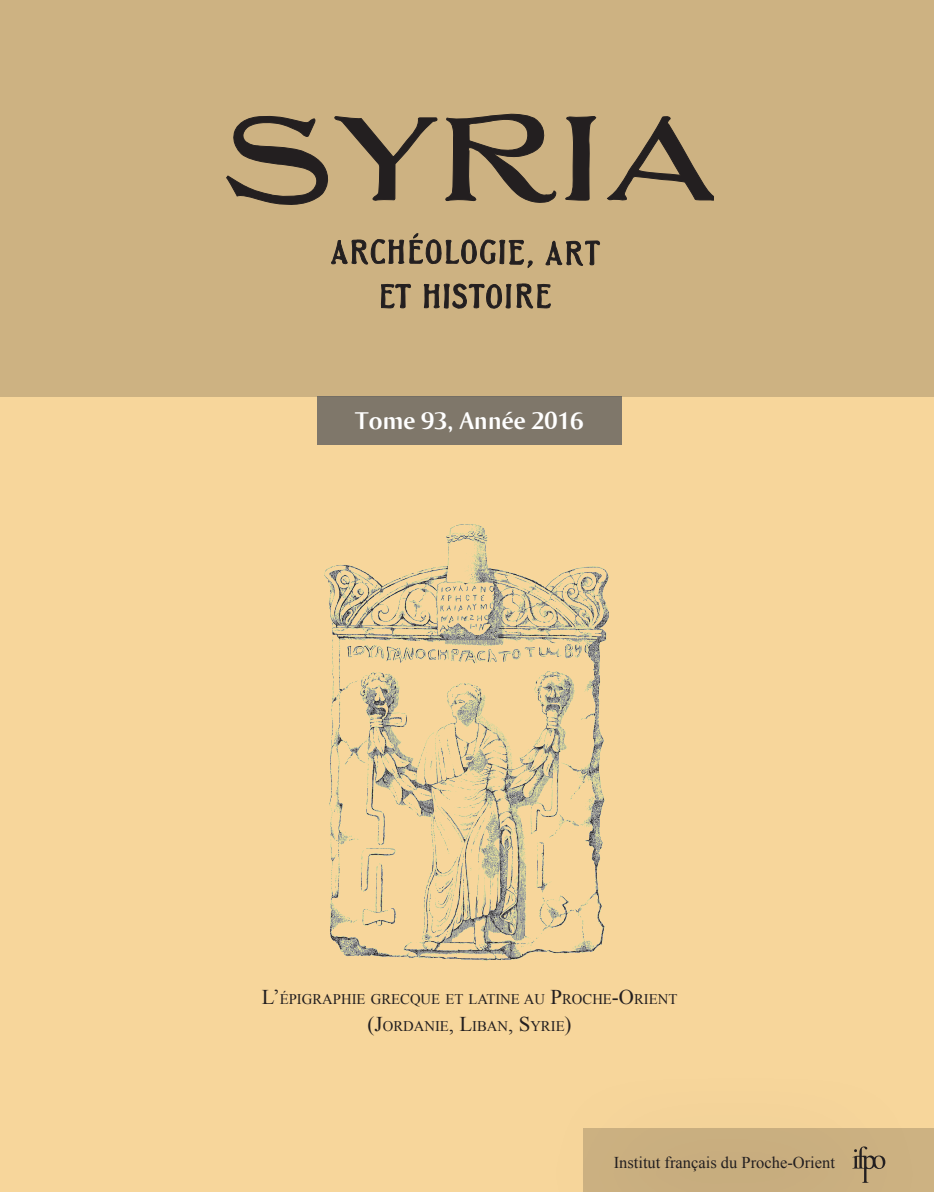
<style>
.page{position:relative;width:934px;height:1192px;background:#fff}
.page>*{position:absolute;margin:0;border:0;box-sizing:border-box;transform-origin:0 0}
.t1{font:700 25.5px "Ogirema";color:#fff}
.t2{font:16.5px "Times New Roman";color:#231f20}
.RŽsumŽ_fran_ais{font:14.7px "Times New Roman";color:#231f20}
.s1{font-size:21px}
</style>
<div class="page">
<div style="left:0;top:0;width:934px;height:1191px;background:#f7d69b"></div>
<div style="left:0;top:0;width:934px;height:396px;background:#cdb282"></div>
<svg style="left:226px;top:116px;width:212px;height:89px"></svg>
<svg style="left:445px;top:114px;width:112px;height:89px"></svg>
<svg style="left:565px;top:116px;width:31px;height:85px"></svg>
<svg style="left:607px;top:116px;width:107px;height:84px"></svg>
<svg style="left:331px;top:233px;width:269px;height:76px"></svg>
<div style="left:583px;top:1127px;width:351px;height:64px;background:#cbb080"></div>
<svg style="left:583px;top:1127px;width:330px;height:56px"></svg>
<svg style="left:852px;top:1146px;width:33px;height:36px"></svg>
<div style="left:317px;top:396px;width:304px;height:49px;background:#7f776a"></div>
<img style="left:324px;top:524px;width:285px;height:437px">
<p class="t1" style="left:355px;top:405px;width:230px">Tome 93, Année 2016</p>
<p class="RŽsumŽ_fran_ais" style="left:262px;top:989px;width:417px"><span class="s1">L’</span>ÉPIGRAPHIE GRECQUE ET LATINE AU <span class="s1">P</span>ROCHE<span class="s1">-O</span>RIENT</p>
<p class="RŽsumŽ_fran_ais" style="left:368px;top:1015px;width:206px"><span class="s1">(J</span>ORDANIE<span class="s1">, L</span>IBAN<span class="s1">, S</span>YRIE<span class="s1">)</span></p>
<p class="t2" style="left:614px;top:1150px;width:223px">Institut français du Proche-Orient</p>
</div>
